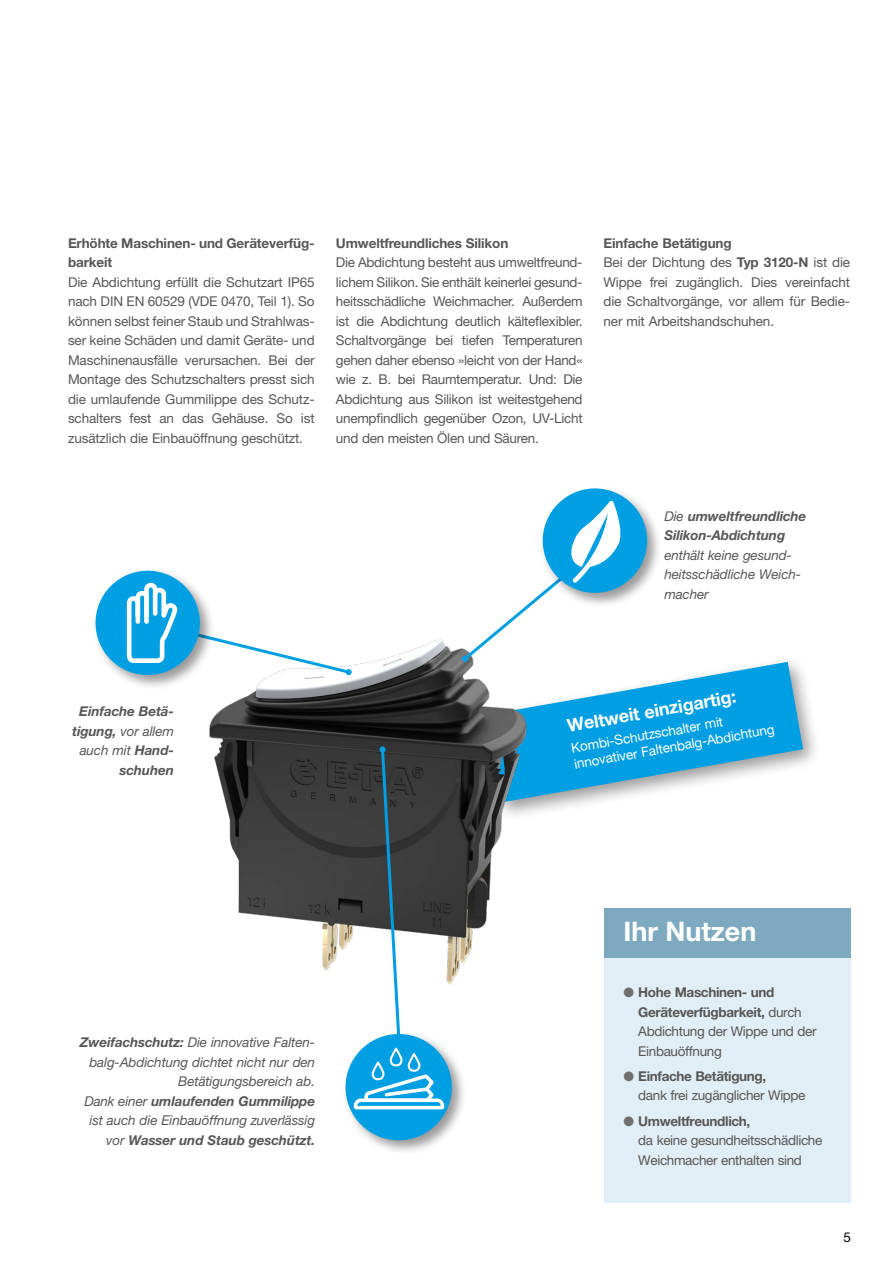
<style>
.page{position:relative;width:893px;height:1263px;background:#fff}
.page>*{position:absolute;margin:0;border:0;box-sizing:border-box;transform-origin:0 0}
.t1{font:700 27px "Helvetica Neue LT";color:#fff}
.t2{font:700 18px "Helvetica Neue LT";color:#fff}
.t3{font:13.5px/19.5px "Helvetica Neue LT";letter-spacing:-.02em;color:#575756}
.t4{font:italic 13.5px/19.5px "Helvetica Neue LT";letter-spacing:-.01em;color:#575756}
.t5{font:italic 700 13.5px/19.5px "Helvetica Neue LT";letter-spacing:-.01em;color:#575756;text-align:right}
.t6{font:700 13.5px/19.5px "Helvetica Neue LT";letter-spacing:-.01em;color:#575756}
.t7{font:13.5px/16.2px "Helvetica Neue LT";color:#fff}
.t8{font:13.5px "Helvetica Neue LT";color:#000}
.s1{font-weight:700}
.s2{font-weight:400}
.s3{color:#706f6f}
</style>
<div class="page">
<div style="left:479px;top:655px;width:343px;height:167px;background:#000;opacity:.4"></div>
<div style="left:604px;top:908px;width:246px;height:295px;background:#e2eef5"></div>
<div style="left:604px;top:908px;width:246px;height:50px;background:#7eaac0"></div>
<img style="left:209px;top:639px;width:334px;height:344px">
<svg style="left:215px;top:637px;width:137px;height:39px"></svg>
<div style="left:92px;top:567px;width:123px;height:123px;background:#000;opacity:.4"></div>
<div style="left:97px;top:572px;width:102px;height:102px;background:#009fe3;border-radius:50%"></div>
<div style="left:96px;top:571px;width:104px;height:104px;border:2px solid #009fe3;border-radius:50%"></div>
<svg style="left:126px;top:580px;width:54px;height:85px"></svg>
<div style="left:539px;top:485px;width:123px;height:123px;background:#000;opacity:.4"></div>
<div style="left:544px;top:490px;width:102px;height:102px;background:#009fe3;border-radius:50%"></div>
<svg style="left:461px;top:498px;width:342px;height:304px"></svg>
<div style="left:342px;top:1031px;width:125px;height:124px;background:#000;opacity:.4"></div>
<svg style="left:346px;top:746px;width:106px;height:394px"></svg>
<p class="t6" style="left:68px;top:233px;width:248px">Erhöhte Maschinen- und Geräteverfüg&shy;barkeit</p>
<p class="t3" style="left:68px;top:272px;width:248px;text-align:justify">Die Abdichtung erfüllt die Schutzart IP65 nach DIN EN 60529 (VDE 0470, Teil 1). So können selbst feiner Staub und Strahlwas&shy;ser keine Schäden und damit Geräte- und Maschinenausfälle verursachen. Bei der Montage des Schutzschalters presst sich die umlaufende Gummilippe des Schutz&shy;schalters fest an das Gehäuse. So ist zusätzlich die Einbauöffnung geschützt.</p>
<p class="t6" style="left:336px;top:233px;width:174px">Umweltfreundliches Silikon</p>
<p class="t3" style="left:336px;top:252px;width:248px;text-align:justify">Die Abdichtung besteht aus umweltfreund&shy;lichem Silikon. Sie enthält keinerlei gesund&shy;heitsschädliche Weichmacher. Außerdem ist die Abdichtung deutlich kälteflexibler.<br>Schaltvorgänge bei tiefen Temperaturen gehen daher ebenso »leicht von der Hand« wie z. B. bei Raumtemperatur. Und: Die Abdichtung aus Silikon ist weitestgehend unempfindlich gegenüber Ozon, UV-Licht und den meisten Ölen und Säuren.</p>
<p class="t3" style="left:603px;top:233px;width:248px"><span class="s1">Einfache Betätigung<br></span>Bei der Dichtung des <span class="s1">Typ 3120-N</span> ist die Wippe frei zugänglich. Dies vereinfacht die Schaltvorgänge, vor allem für Bedie&shy;ner mit Arbeitshandschuhen.</p>
<p class="t5" style="left:664px;top:506px;width:143px;text-align:left"><span class="s2">Die</span> umweltfreundliche<br>Silikon-Abdichtung</p>
<p class="t4" style="left:664px;top:545px;width:138px">enthält keine gesund&shy;heitsschädliche Weich&shy;macher</p>
<p class="t5" style="left:72px;top:701px;width:103px">Einfache Betä&shy;tigung, <span class="s2">vor allem auch mit</span> Hand&shy;schuhen</p>
<h2 class="t2" style="left:565px;top:715px;width:173px;rotate:-10deg">Weltweit einzigartig:</h2>
<p class="t7" style="left:570px;top:740px;width:205px;rotate:-10deg">Kombi-Schutzschalter mit innovativer Faltenbalg-Abdichtung</p>
<p class="t4" style="left:80px;top:1032px;width:237px;text-align:right"><span class="s1">Zweifachschutz:</span> Die innovative Falten&shy;balg-Abdichtung dichtet nicht nur den Betätigungsbereich ab.<br>Dank einer <span class="s1">umlaufenden Gummilippe </span>ist auch die Einbauöffnung zuverlässig vor <span class="s1">Wasser und Staub geschützt.</span></p>
<h1 class="t1" style="left:623px;top:915px;width:135px">Ihr Nutzen</h1>
<p class="t3" style="left:638px;top:982px;width:180px;text-indent:-15px"><span class="s3">●</span> <span class="s1">Hohe Maschinen- und<br>Geräteverfügbarkeit,</span> durch<br>Abdichtung der Wippe und der<br>Einbauöffnung</p>
<p class="t3" style="left:638px;top:1066px;width:169px;text-indent:-15px"><span class="s3">●</span> <span class="s1">Einfache Betätigung,<br></span>dank frei zugänglicher Wippe</p>
<p class="t3" style="left:638px;top:1111px;width:186px;text-indent:-15px"><span class="s3">●</span> <span class="s1">Umweltfreundlich,<br></span>da keine gesundheitsschädliche<br>Weichmacher enthalten sind</p>
<p class="t8" style="left:843px;top:1229px;width:9px">5</p>
</div>
